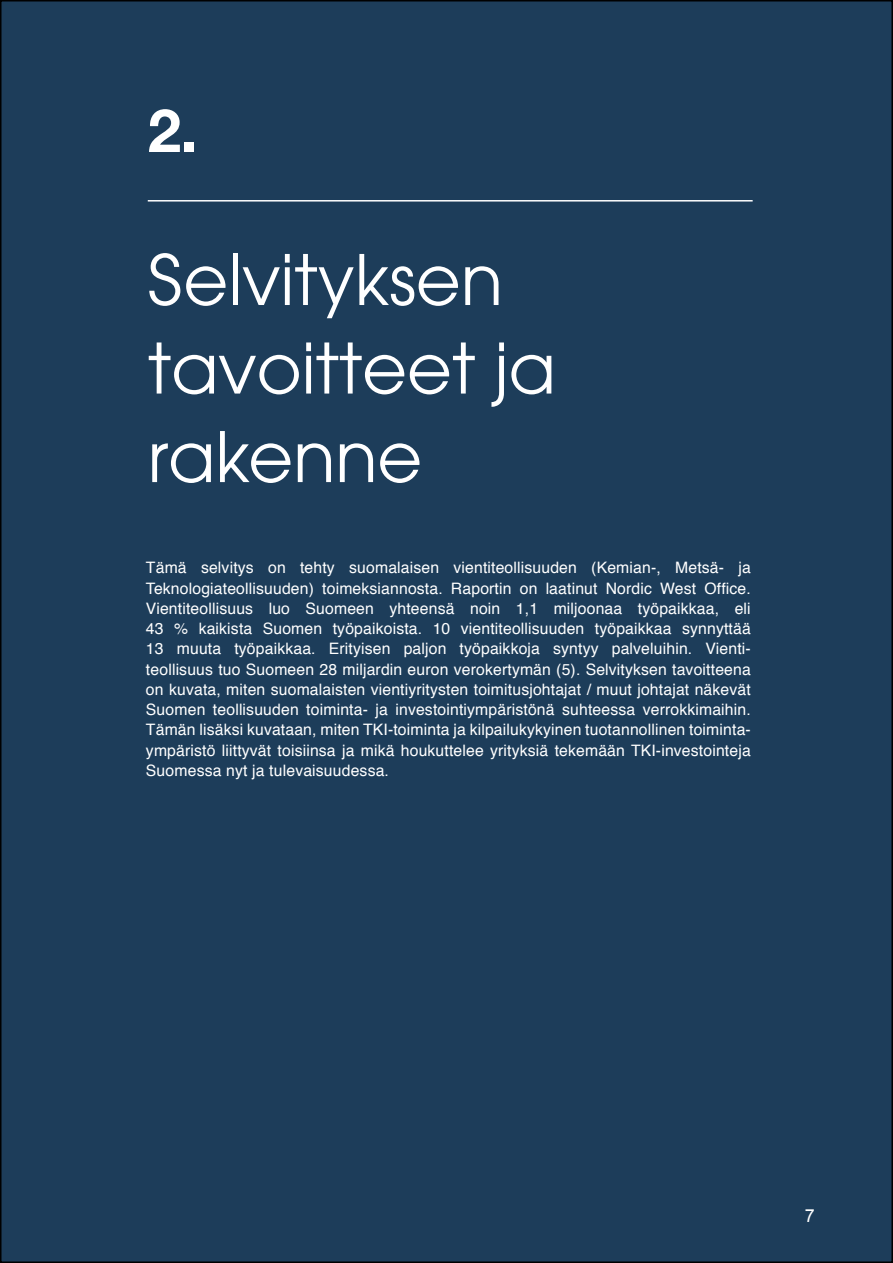
<style>
.page{position:relative;width:893px;height:1263px;background:#fff}
.page>*{position:absolute;margin:0;border:0;box-sizing:border-box;transform-origin:0 0}
.t1{font:69px/88.5px "ITC Avant Garde Pro";color:#fff}
.t2{font:700 60px "Helvetica Neue LT Pro";color:#fff}
.t3{font:18px "Arial";color:#fff}
.t4{font:15.75px/20.2px "Helvetica";letter-spacing:.01em;color:#fff;text-align:justify}
</style>
<div class="page">
<div style="left:1px;top:1px;width:891px;height:1261px;background:#1d3d5a"></div>
<hr style="left:148px;top:200px;width:605px;height:2px;background:#fff">
<h2 class="t2" style="left:148px;top:93px;width:52px">2.</h2>
<h1 class="t1" style="left:148px;top:235px;width:409px">Selvityksen tavoitteet ja rakenne</h1>
<p class="t4" style="left:146px;top:558px;width:606px">Tämä selvitys on tehty suomalaisen vientiteollisuuden (Kemian-, Metsä- ja Teknologiateollisuuden) toimeksiannosta. Raportin on laatinut Nordic West Office.<br>Vientiteollisuus luo Suomeen yhteensä noin 1,1 miljoonaa työpaikkaa, eli 43 % kaikista Suomen työpaikoista. 10 vientiteollisuuden työpaikkaa synnyttää 13 muuta työpaikkaa. Erityisen paljon työpaikkoja syntyy palveluihin. Vienti&shy;teollisuus tuo Suomeen 28 miljardin euron verokertymän (5). Selvityksen tavoitteena on kuvata, miten suomalaisten vientiyritysten toimitusjohtajat / muut johtajat näkevät Suomen teollisuuden toiminta- ja investointiympäristönä suhteessa verrokkimaihin.<br>Tämän lisäksi kuvataan, miten TKI-toiminta ja kilpailukykyinen tuotannollinen toiminta&shy;ympäristö liittyvät toisiinsa ja mikä houkuttelee yrityksiä tekemään TKI-investointeja Suomessa nyt ja tulevaisuudessa.</p>
<p class="t3" style="left:805px;top:1204px;width:12px">7</p>
</div>
